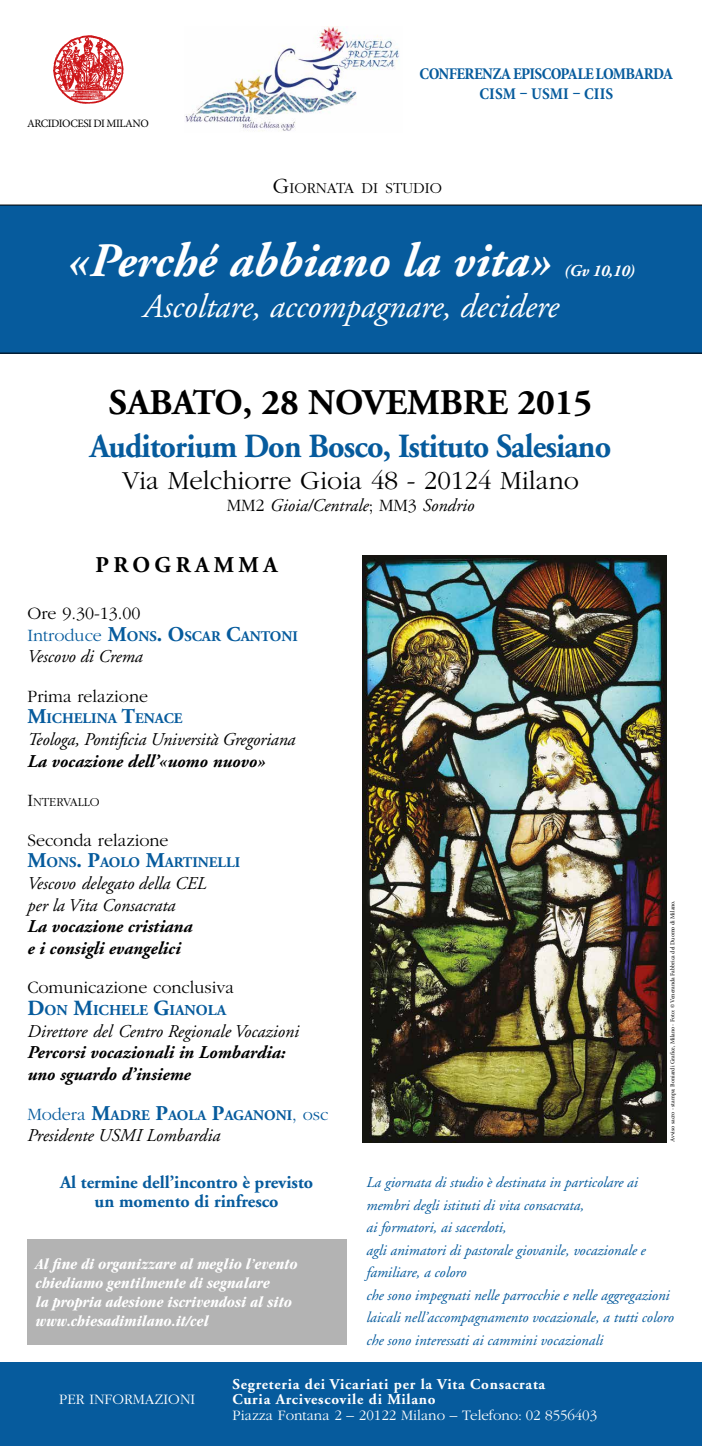
<style>
.page{position:relative;width:702px;height:1446px;background:#fff}
.page>*{position:absolute;margin:0;border:0;box-sizing:border-box;transform-origin:0 0}
.t1{font:italic 700 48px "Adobe Garamond";color:#fff}
.t2{font:700 36px "Adobe Garamond";color:#000}
.t3{font:700 33.75px "Adobe Garamond";letter-spacing:-.025em;color:#065b9d;scale:.95 1}
.t4{font:italic 33.75px "Adobe Garamond";color:#fff}
.t5{font:300 27px "Garamond";color:#000}
.t6{font:700 22.5px "Adobe Garamond";letter-spacing:.2em;color:#000}
.t7{font:italic 18px/21.6px "Adobe Garamond";color:#000}
.t8{font:italic 700 18px/21.6px "Adobe Garamond";color:#000}
.t9{font:300 18px "Garamond";color:#000}
.t10{font:700 18px/19.5px "Adobe Garamond";color:#065b9d;text-align:center}
.t11{font:700 condensed 16.5px/19.5px "Minion Pro";letter-spacing:-.04em;color:#065b9d;text-align:center}
.t12{font:italic 700 16.5px "Adobe Garamond";color:#fff}
.t13{font:italic 700 condensed 15.75px/18.9px "Garamond";color:#fff}
.t14{font:300 15.75px "Garamond";color:#000}
.t15{font:700 15.15px "Adobe Garamond";color:#065b9d}
.t16{font:italic 15px/22.5px "Adobe Garamond";color:#065b9d}
.t17{font:700 15px/15px "Adobe Garamond";letter-spacing:.05em;color:#fff}
.t18{font:300 15px "Garamond";color:#fff}
.t19{font:700 14.7px "Adobe Garamond";color:#065b9d}
.t20{font:300 12.6px "Garamond";color:#000}
.t21{font:11.25px "Minion Pro";letter-spacing:-.04em;color:#000}
.t22{font:6px "Minion Pro";letter-spacing:-.005em;color:#000}
.s1{font-size:22.5px}
.s2{font-family:"Garamond";font-weight:300;font-style:normal}
.s3{font-family:"Garamond";font-weight:300;font-size:18px}
.s4{font-size:21px}
.s5{font-size:18px}
.s6{font-size:21.6px}
</style>
<div class="page">
<div style="left:0;top:1362px;width:702px;height:84px;background:#065b9d"></div>
<img style="left:362px;top:555px;width:304px;height:587px">
<img style="left:185px;top:27px;width:215px;height:104px">
<div style="left:0;top:205px;width:702px;height:148px;background:#065b9d"></div>
<div style="left:27px;top:1239px;width:319px;height:105px;background:#b3b3b3"></div>
<img style="left:53px;top:35px;width:71px;height:69px">
<p class="t21" style="left:27px;top:116px;width:123px">ARCIDIOCESI DI MILANO</p>
<p class="t11" style="left:419px;top:64px;width:255px">CONFERENZA EPISCOPALE LOMBARDA<br>CISM – USMI – CIIS</p>
<p class="t14" style="left:273px;top:179px;width:171px"><span class="s1">G</span>IORNATA DI STUDIO</p>
<h1 class="t1" style="left:67px;top:235px;width:486px">«Perché abbiano la vita»</h1>
<p class="t12" style="left:564px;top:262px;width:72px">(Gv 10,10)</p>
<h3 class="t4" style="left:143px;top:288px;width:417px">Ascoltare, accompagnare, decidere</h3>
<h2 class="t2" style="left:109px;top:383px;width:485px">SABATO, 28 NOVEMBRE 2015</h2>
<h3 class="t3" style="left:90px;top:428px;width:550px">Auditorium Don Bosco, Istituto Salesiano</h3>
<h3 class="t5" style="left:122px;top:466px;width:458px">Via Melchiorre Gioia 48 - 20124 Milano</h3>
<p class="t7" style="left:227px;top:495px;width:249px"><span class="s2">MM2</span> Gioia/Centrale<span class="s2">; MM3</span> Sondrio</p>
<h3 class="t6" style="left:96px;top:552px;width:183px">PROGRAMMA</h3>
<p class="t9" style="left:27px;top:604px;width:115px">Ore 9.30-13.00</p>
<p class="t19" style="left:27px;top:628px;width:272px"><span class="s3">Introduce</span> <span class="s4">M</span>ONS<span class="s4">.</span> <span class="s4">O</span>SCAR <span class="s4">C</span>ANTONI</p>
<p class="t7" style="left:27px;top:646px;width:117px">Vescovo di Crema</p>
<p class="t9" style="left:27px;top:686px;width:122px">Prima relazione</p>
<p class="t19" style="left:27px;top:711px;width:157px"><span class="s4">M</span>ICHELINA <span class="s4">T</span>ENACE</p>
<p class="t7" style="left:27px;top:729px;width:270px">Teologa, Pontificia Università Gregoriana</p>
<p class="t8" style="left:27px;top:750px;width:240px">La vocazione dell’«uomo nuovo»</p>
<p class="t20" style="left:27px;top:795px;width:74px"><span class="s5">I</span>NTERVALLO</p>
<p class="t9" style="left:27px;top:830px;width:143px">Seconda relazione</p>
<p class="t19" style="left:27px;top:855px;width:214px"><span class="s4">M</span>ONS<span class="s4">. P</span>AOLO <span class="s4">M</span>ARTINELLI</p>
<p class="t7" style="left:27px;top:873px;width:181px">Vescovo delegato della CEL per la Vita Consacrata</p>
<p class="t8" style="left:27px;top:916px;width:167px">La vocazione cristiana e i consigli evangelici</p>
<p class="t9" style="left:27px;top:978px;width:208px">Comunicazione conclusiva</p>
<p class="t15" style="left:27px;top:1002px;width:200px"><span class="s6">D</span>ON <span class="s6">M</span>ICHELE <span class="s6">G</span>IANOLA</p>
<p class="t7" style="left:27px;top:1021px;width:273px">Direttore del Centro Regionale Vocazioni</p>
<p class="t8" style="left:27px;top:1042px;width:260px">Percorsi vocazionali in Lombardia: uno sguardo d’insieme</p>
<p class="t19" style="left:27px;top:1107px;width:302px"><span class="s3">Modera</span> <span class="s4">M</span>ADRE <span class="s4">P</span>AOLA <span class="s4">P</span>AGANONI<span class="s3">, osc</span></p>
<p class="t7" style="left:27px;top:1125px;width:194px">Presidente USMI Lombardia</p>
<p class="t10" style="left:60px;top:1172px;width:255px">Al termine dell’incontro è previsto un momento di rinfresco</p>
<p class="t16" style="left:366px;top:1172px;width:309px">La giornata di studio è destinata in particolare ai membri degli istituti di vita consacrata,<br>ai formatori, ai sacerdoti,<br>agli animatori di pastorale giovanile, vocazionale e familiare, a coloro<br>che sono impegnati nelle parrocchie e nelle aggregazioni laicali nell’accompagnamento vocazionale, a tutti coloro che sono interessati ai cammini vocazionali</p>
<p class="t22" style="left:668px;top:1142px;width:243px;rotate:-90deg">Avviso sacro - stampa: Boniardi Grafice, Milano - Foto: © Veneranda Fabbrica del Duomo di Milano.</p>
<p class="t13" style="left:36px;top:1255px;width:263px">Al fine di organizzare al meglio l’evento chiediamo gentilmente di segnalare<br>la propria adesione iscrivendosi al sito www.chiesadimilano.it/cel</p>
<p class="t18" style="left:59px;top:1391px;width:138px">PER INFORMAZIONI</p>
<p class="t17" style="left:232px;top:1377px;width:314px">Segreteria dei Vicariati per la Vita Consacrata<br>Curia Arcivescovile di Milano</p>
<p class="t18" style="left:232px;top:1407px;width:366px">Piazza Fontana 2 – 20122 Milano – Telefono: 02 8556403</p>
</div>
